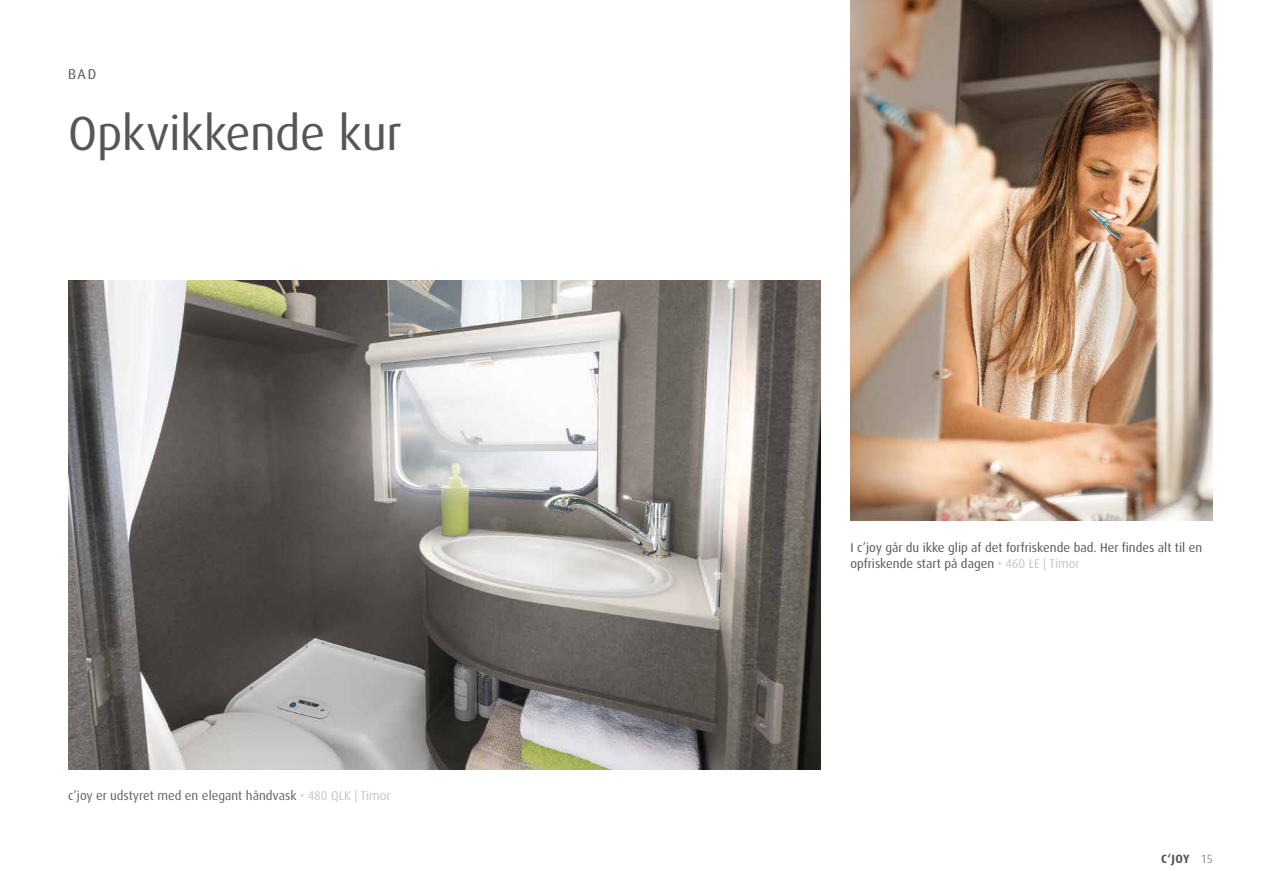
<style>
.page{position:relative;width:1263px;height:893px;background:#fff}
.page>*{position:absolute;margin:0;border:0;box-sizing:border-box;transform-origin:0 0}
.t1{font:48px "Dax OT";letter-spacing:-.005em;color:#565656}
.t2{font:14.25px "Dax Pro";color:#565656}
.t3{font:12.75px/16.5px "Dax OT";color:#565656}
.t4{font:12.75px "Dax OT";color:#625e5f}
.t5{font:700 12px "Dax Pro";color:#565656}
.s1{color:#c5c6c6}
.s2{font-family:"Dax OT";font-weight:300}
</style>
<div class="page">
<img style="left:850px;top:0;width:362px;height:520px">
<img style="left:68px;top:281px;width:753px;height:489px">
<p class="t2" style="left:68px;top:65px;width:30px">BAD</p>
<h1 class="t1" style="left:68px;top:103px;width:336px">Opkvikkende kur</h1>
<p class="t4" style="left:68px;top:788px;width:324px">c’joy er udstyret med en elegant håndvask <span class="s1">• 480 QLK | Timor</span></p>
<p class="t3" style="left:850px;top:539px;width:353px">I c’joy går du ikke glip af det forfriskende bad. Her findes alt til en opfriskende start på dagen <span class="s1">• 460 LE | Timor</span></p>
<p class="t5" style="left:1161px;top:851px;width:53px">C‘JOY <span class="s2">15</span></p>
</div>
